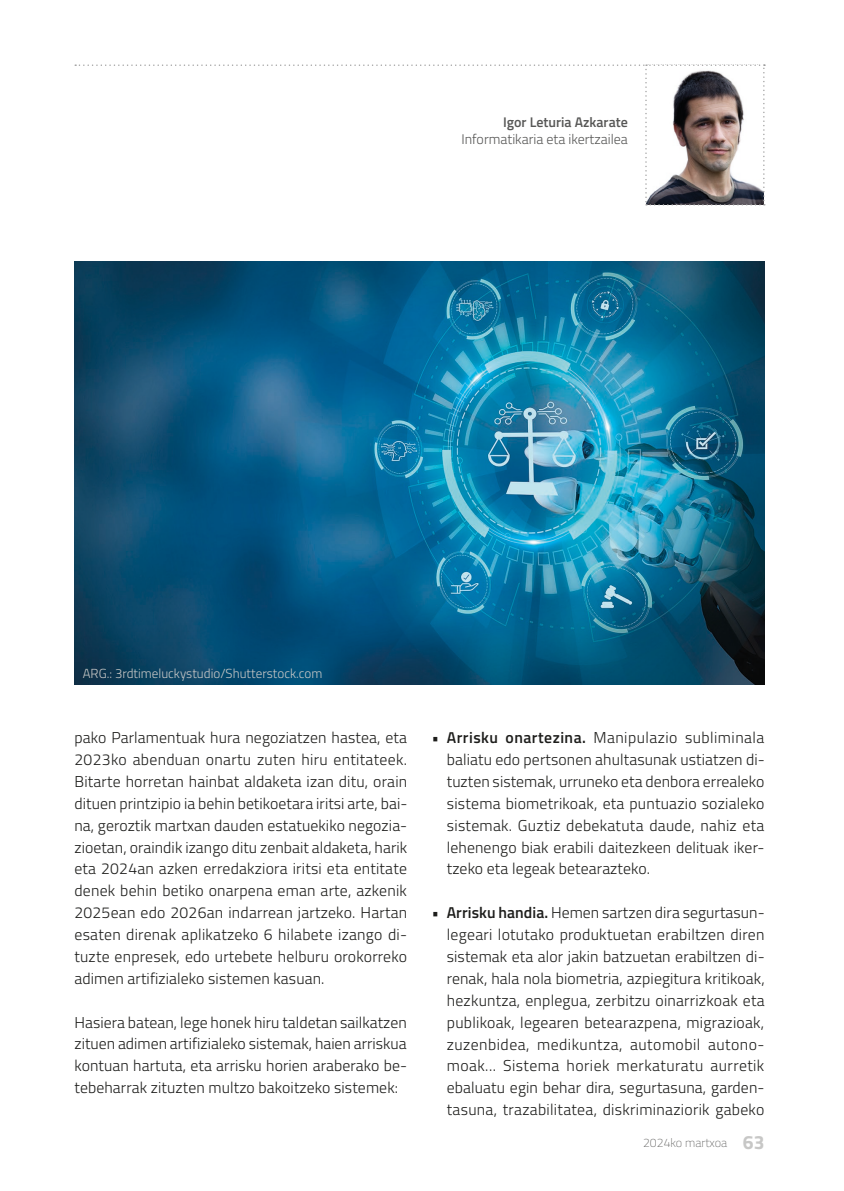
<style>
.page{position:relative;width:844px;height:1191px;background:#fff}
.page>*{position:absolute;margin:0;border:0;box-sizing:border-box;transform-origin:0 0}
.t1{font:300 15.75px/21.9px "Titillium";letter-spacing:.005em;color:#1d1d1b;text-align:justify}
.t2{font:300 14px "Titillium";color:#575756}
.t3{font:600 14px "Titillium";color:#575756}
.t4{font:300 13.12px "Titillium";color:#c7c7c6}
.t5{font:100 12.25px "Titillium";color:#575756}
.s1{font-weight:600}
.s2{font-weight:700;font-size:19.25px;color:#c7c7c6}
</style>
<div class="page">
<svg style="left:75px;top:64px;width:689px;height:141px"></svg>
<img style="left:74px;top:262px;width:690px;height:423px">
<p class="t3" style="left:503px;top:112px;width:126px">Igor Leturia Azkarate</p>
<p class="t2" style="left:461px;top:129px;width:168px">Informatikaria eta ikertzailea</p>
<p class="t4" style="left:83px;top:664px;width:241px">ARG.: 3rdtimeluckystudio/Shutterstock.com</p>
<p class="t1" style="left:74px;top:726px;width:334px">pako Parlamentuak hura negoziatzen hastea, eta 2023ko abenduan onartu zuten hiru entitateek.<br>Bitarte horretan hainbat aldaketa izan ditu, orain dituen printzipio ia behin betikoetara iritsi arte, bai&shy;na, geroztik martxan dauden estatuekiko negozia&shy;zioetan, oraindik izango ditu zenbait aldaketa, harik eta 2024an azken erredakziora iritsi eta entitate denek behin betiko onarpena eman arte, azkenik 2025ean edo 2026an indarrean jartzeko. Hartan esaten direnak aplikatzeko 6 hilabete izango di&shy;tuzte enpresek, edo urtebete helburu orokorreko adimen artifizialeko sistemen kasuan.</p>
<p class="t1" style="left:74px;top:1010px;width:334px">Hasiera batean, lege honek hiru taldetan sailkatzen zituen adimen artifizialeko sistemak, haien arriskua kontuan hartuta, eta arrisku horien araberako be&shy;tebeharrak zituzten multzo bakoitzeko sistemek:</p>
<p class="t1" style="left:446px;top:726px;width:319px;text-indent:-15px"><span class="s1">• Arrisku onartezina.</span> Manipulazio subliminala baliatu edo pertsonen ahultasunak ustiatzen di&shy;tuzten sistemak, urruneko eta denbora errealeko sistema biometrikoak, eta puntuazio sozialeko sistemak. Guztiz debekatuta daude, nahiz eta lehenengo biak erabili daitezkeen delituak iker&shy;tzeko eta legeak betearazteko.</p>
<p class="t1" style="left:446px;top:901px;width:319px;text-indent:-15px"><span class="s1">• Arrisku handia.</span> Hemen sartzen dira segurtasun&shy;legeari lotutako produktuetan erabiltzen diren sistemak eta alor jakin batzuetan erabiltzen di&shy;renak, hala nola biometria, azpiegitura kritikoak, hezkuntza, enplegua, zerbitzu oinarrizkoak eta publikoak, legearen betearazpena, migrazioak, zuzenbidea, medikuntza, automobil autono&shy;moak... Sistema horiek merkaturatu aurretik ebaluatu egin behar dira, segurtasuna, garden&shy;tasuna, trazabilitatea, diskriminaziorik gabeko</p>
<p class="t5" style="left:643px;top:1133px;width:123px">2024ko martxoa <span class="s2">63</span></p>
</div>
